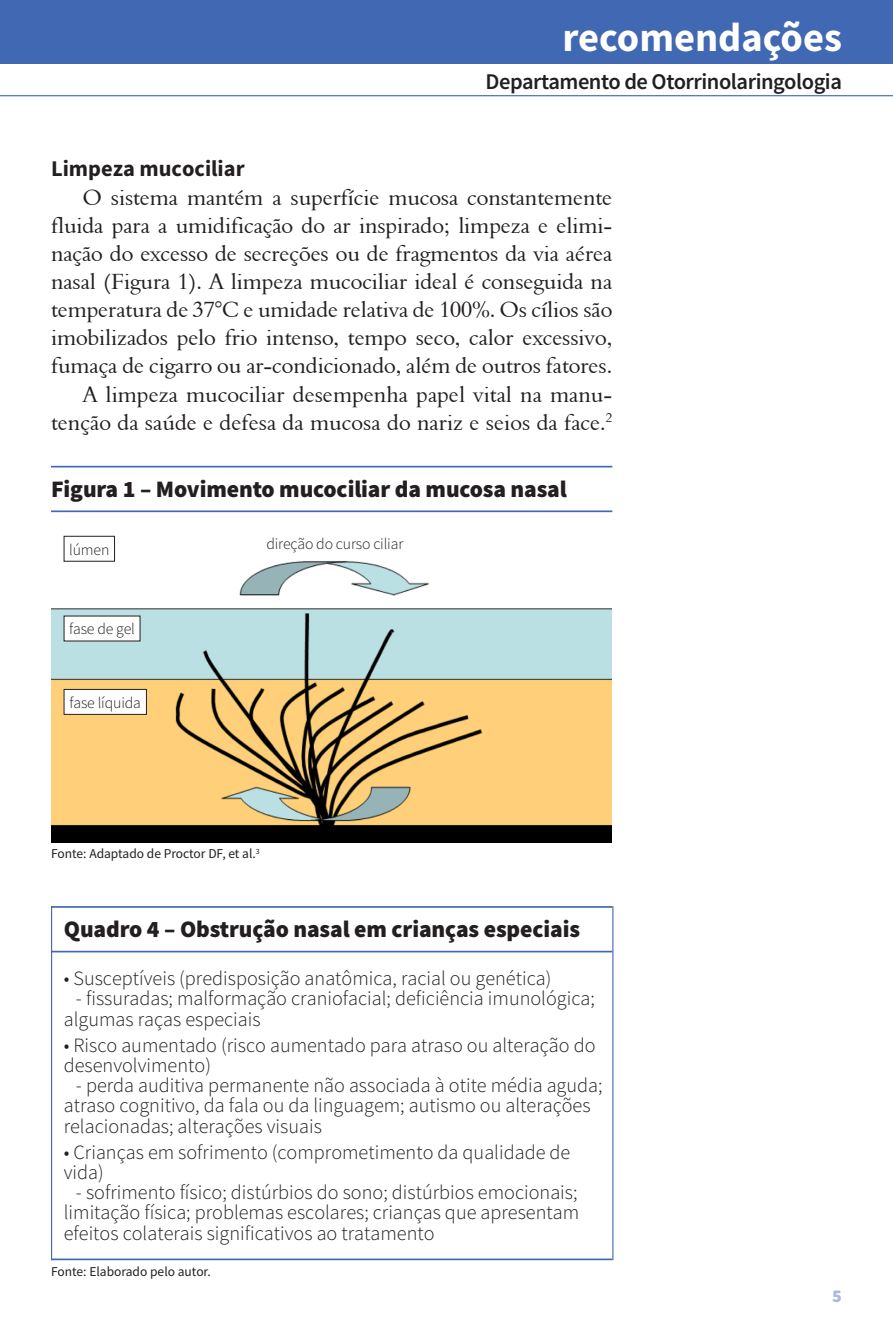
<style>
.page{position:relative;width:893px;height:1340px;background:#fff}
.page>*{position:absolute;margin:0;border:0;box-sizing:border-box;transform-origin:0 0}
.t1{font:700 40.5px "Source Sans Pro";color:#fff}
.t2{font:900 23.62px "Source Sans Pro";letter-spacing:-.005em;color:#231f20}
.texto{font:22.5px/28.1px "Aldine 401 BT Roman A";color:#231f20;text-align:justify}
.t3{font:600 22.5px "Source Sans Pro";letter-spacing:-.02em;color:#231f20}
.texto-2{font:700 22.5px "Source Sans Pro";color:#231f20}
.body{font:300 20.25px/20.2px "Source Sans Pro";color:#231f20}
.t4{font:900 18px "Source Sans Pro";color:#aeb7db}
.body-2{font:300 15.75px "Source Sans Pro";letter-spacing:-.01em;color:#231f20}
.t5{font:13.5px "Source Sans Pro";color:#231f20}
</style>
<div class="page">
<div style="left:0;top:0;width:893px;height:64px;background:#4168b2"></div>
<hr style="left:0;top:95px;width:893px;height:1px;background:#4168b2">
<hr style="left:51px;top:1258px;width:561px;height:2px;background:#4168b2">
<hr style="left:51px;top:906px;width:561px;height:1px;background:#4168b2">
<hr style="left:51px;top:906px;width:1px;height:354px;background:#4168b2">
<hr style="left:51px;top:950px;width:561px;height:2px;background:#4168b2">
<hr style="left:612px;top:906px;width:1px;height:354px;background:#4168b2">
<img style="left:51px;top:536px;width:560px;height:306px">
<hr style="left:51px;top:466px;width:561px;height:1px;background:#4168b2">
<hr style="left:51px;top:510px;width:561px;height:2px;background:#4168b2">
<div style="left:64px;top:536px;width:51px;height:25px;background:#fff"></div>
<div style="left:64px;top:536px;width:51px;height:25px;border:1px solid #231f20"></div>
<div style="left:64px;top:616px;width:76px;height:25px;background:#fff"></div>
<div style="left:64px;top:689px;width:82px;height:25px;background:#fff"></div>
<div style="left:64px;top:689px;width:83px;height:25px;border:1px solid #231f20"></div>
<div style="left:246px;top:530px;width:178px;height:25px;background:#fff"></div>
<p class="t1" style="left:562px;top:10px;width:281px">recomendações</p>
<p class="t3" style="left:485px;top:67px;width:358px">Departamento de Otorrinolaringologia</p>
<p class="texto-2" style="left:51px;top:154px;width:195px">Limpeza mucociliar</p>
<p class="texto" style="left:51px;top:183px;width:563px;text-indent:32px">O sistema mantém a superfície mucosa constantemente fluida para a umidificação do ar inspirado; limpeza e elimi&shy;nação do excesso de secreções ou de fragmentos da via aérea nasal (Figura 1). A limpeza mucociliar ideal é conseguida na temperatura de 37°C e umidade relativa de 100%. Os cílios são imobilizados pelo frio intenso, tempo seco, calor excessivo, fumaça de cigarro ou ar-condicionado, além de outros fatores.</p>
<p class="texto" style="left:51px;top:379px;width:563px;text-align:right">A limpeza mucociliar desempenha papel vital na manu&shy;tenção da saúde e defesa da mucosa do nariz e seios da face.<sup>2</sup></p>
<p class="t2" style="left:51px;top:473px;width:517px">Figura 1 – Movimento mucociliar da mucosa nasal</p>
<p class="body-2" style="left:69px;top:540px;width:42px">lúmen</p>
<p class="body-2" style="left:69px;top:619px;width:67px">fase de gel</p>
<p class="body-2" style="left:70px;top:693px;width:73px">fase líquida</p>
<p class="body-2" style="left:266px;top:533px;width:138px">direção do curso ciliar</p>
<p class="t5" style="left:51px;top:845px;width:210px">Fonte: Adaptado de Proctor DF, et al.<sup>3</sup></p>
<p class="t2" style="left:64px;top:913px;width:518px">Quadro 4 – Obstrução nasal em crianças especiais</p>
<p class="body" style="left:64px;top:968px;width:489px">• Susceptíveis (predisposição anatômica, racial ou genética)</p>
<p class="body" style="left:64px;top:988px;width:533px;text-indent:12px">- fissuradas; malformação craniofacial; deficiência imunológica; algumas raças especiais</p>
<p class="body" style="left:64px;top:1034px;width:533px">• Risco aumentado (risco aumentado para atraso ou alteração do desenvolvimento)</p>
<p class="body" style="left:64px;top:1075px;width:540px;text-indent:12px">- perda auditiva permanente não associada à otite média aguda; atraso cognitivo, da fala ou da linguagem; autismo ou alterações relacionadas; alterações visuais</p>
<p class="body" style="left:64px;top:1141px;width:508px">• Crianças em sofrimento (comprometimento da qualidade de vida)</p>
<p class="body" style="left:64px;top:1182px;width:517px;text-align:justify;text-indent:12px">- sofrimento físico; distúrbios do sono; distúrbios emocionais; limitação física; problemas escolares; crianças que apresentam efeitos colaterais significativos ao tratamento</p>
<p class="t5" style="left:51px;top:1263px;width:161px">Fonte: Elaborado pelo autor.</p>
<p class="t4" style="left:832px;top:1283px;width:11px">5</p>
</div>
